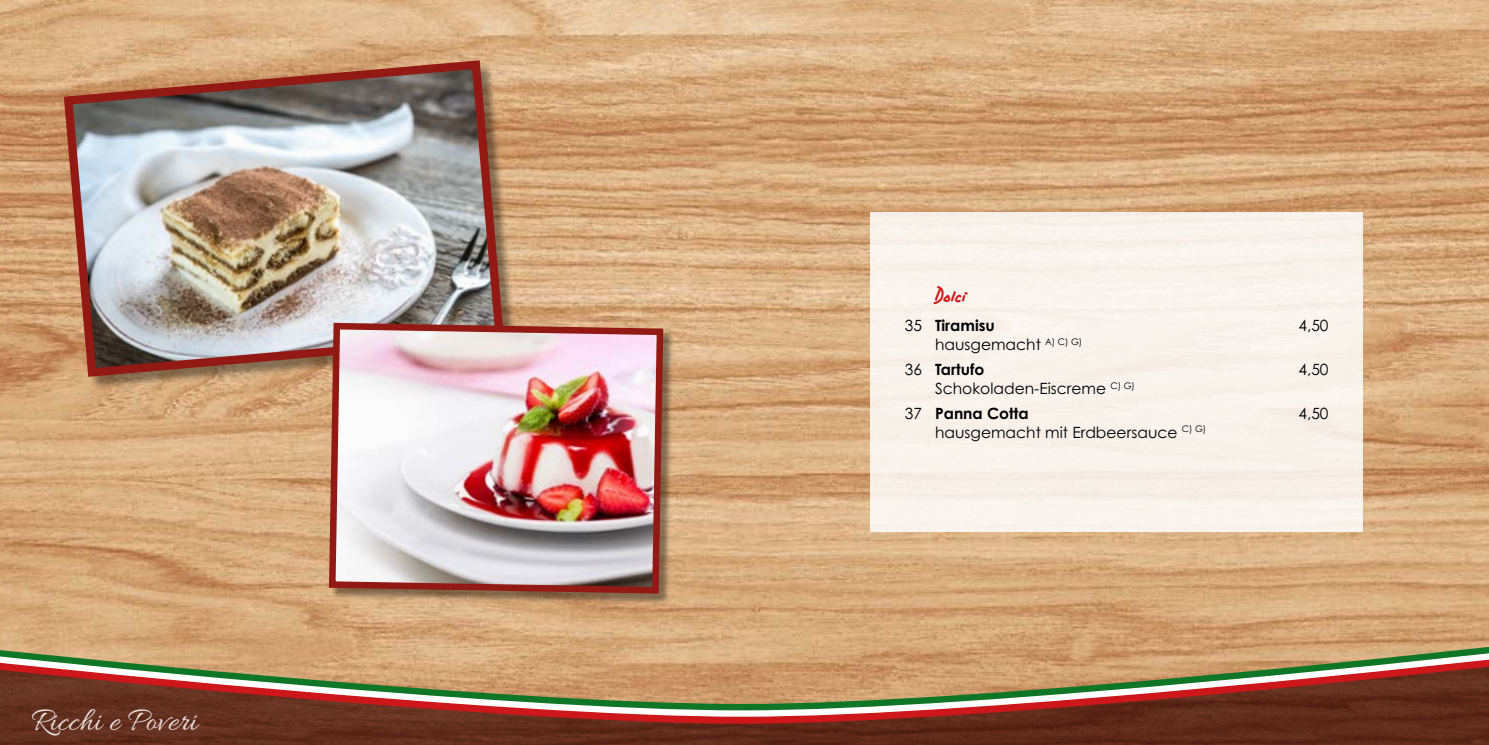
<style>
.page{position:relative;width:1489px;height:745px;background:#fff}
.page>*{position:absolute;margin:0;border:0;box-sizing:border-box;transform-origin:0 0}
.t1{font:33.75px "Allura";color:#fff}
.t2{font:28.75px "Alpha Mack AOE";letter-spacing:-.015em;color:#cd171a}
.t3{font:15.5px/18.6px "Century Gothic Pro";color:#000}
.s1{font-weight:700}
</style>
<div class="page">
<img style="left:0;top:0;width:1488px;height:638px">
<svg style="left:0;top:638px;width:1488px;height:106px;background:#6e3b27"></svg>
<svg style="left:0;top:641px;width:1488px;height:7px;background:#d3a476"></svg>
<svg style="left:0;top:648px;width:1488px;height:6px;background:#cea677"></svg>
<svg style="left:0;top:654px;width:1488px;height:72px;background:#9d7051"></svg>
<div style="left:67px;top:64px;width:450px;height:326px;background:#000;opacity:.4"></div>
<img style="left:59px;top:56px;width:449px;height:325px">
<div style="left:331px;top:324px;width:342px;height:279px;background:#000;opacity:.4"></div>
<img style="left:325px;top:319px;width:341px;height:277px">
<div style="left:870px;top:212px;width:492px;height:320px;background:#f9f2eb"></div>
<h1 class="t1" style="left:32px;top:701px;width:167px">Ricchi e Poveri</h1>
<h2 class="t2" style="left:935px;top:278px;width:34px">Dolci</h2>
<p class="t3" style="left:935px;top:316px;width:149px;text-indent:-30px">35 <span class="s1">Tiramisu </span>hausgemacht <sup>A)</sup> <sup>C)</sup> <sup>G)</sup></p>
<p class="t3" style="left:1298px;top:316px;width:32px">4,50</p>
<p class="t3" style="left:935px;top:360px;width:201px;text-indent:-30px">36 <span class="s1">Tartufo<br></span>Schokoladen-Eiscreme <sup>C)</sup> <sup>G)</sup></p>
<p class="t3" style="left:1298px;top:360px;width:32px">4,50</p>
<p class="t3" style="left:935px;top:403px;width:273px;text-indent:-30px">37 <span class="s1">Panna Cotta<br></span>hausgemacht mit Erdbeersauce <sup>C)</sup> <sup>G)</sup></p>
<p class="t3" style="left:1298px;top:403px;width:32px">4,50</p>
</div>
